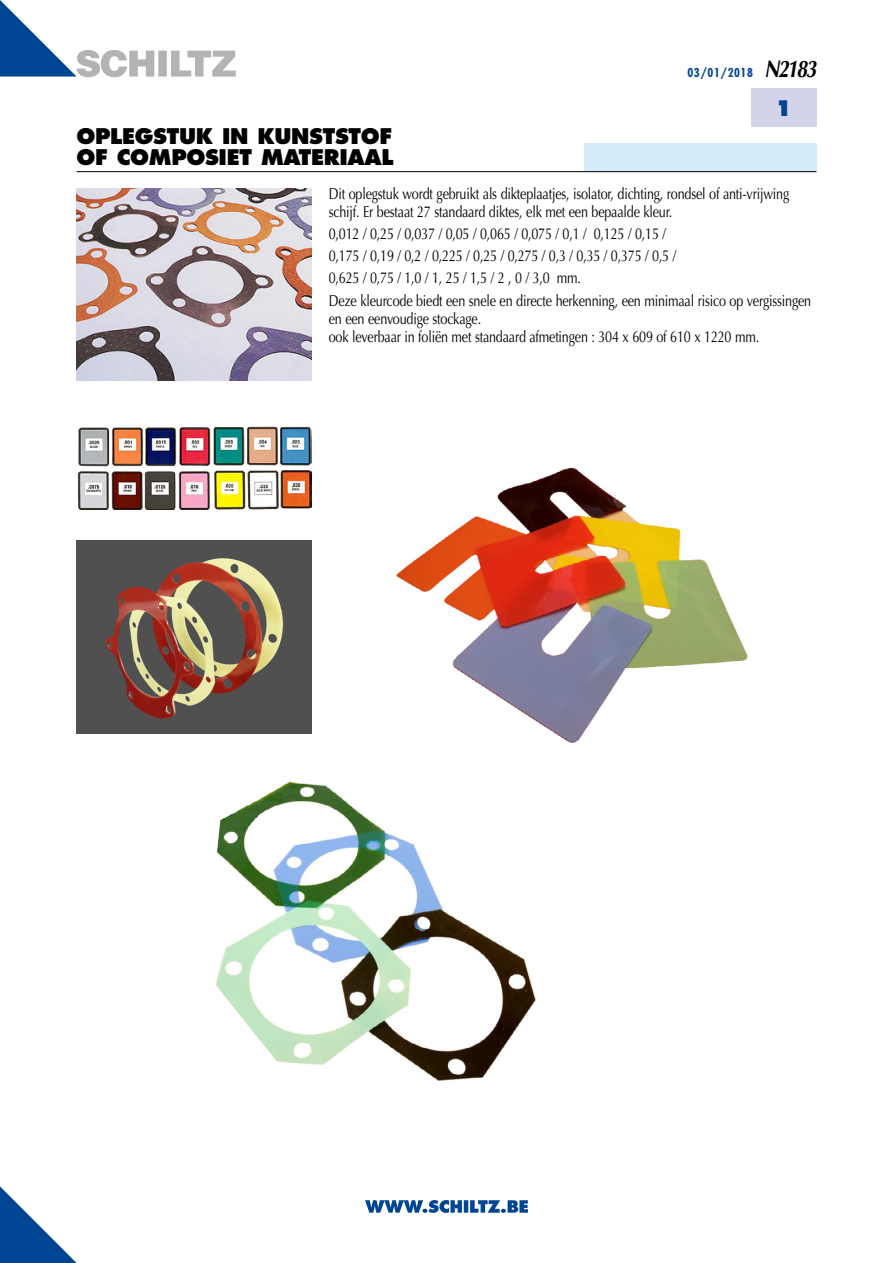
<style>
.page{position:relative;width:893px;height:1263px;background:#fff}
.page>*{position:absolute;margin:0;border:0;box-sizing:border-box;transform-origin:0 0}
.t1{font:800 21px/21px "Futura";letter-spacing:-.015em;color:#000}
.t2{font:800 21px "Futura";color:#004494}
.t3{font:15.75px/22.2px "Optima";letter-spacing:-.015em;color:#000;scale:.8 1}
.t4{font:700 condensed 12px "Futura";letter-spacing:.05em;color:#004494}
.s1{font-family:"Optima";font-style:italic;font-stretch:normal;font-size:24px;color:#000}
</style>
<div class="page">
<svg style="left:0;top:1186px;width:77px;height:77px"></svg>
<div style="left:584px;top:143px;width:232px;height:28px;background:#d5edfa"></div>
<div style="left:751px;top:89px;width:65px;height:38px;background:#d3d4e9"></div>
<hr style="left:77px;top:171px;width:739px;height:1px;background:#000">
<svg style="left:0;top:0;width:236px;height:77px"></svg>
<svg style="left:365px;top:1200px;width:163px;height:13px"></svg>
<img style="left:77px;top:425px;width:234px;height:85px">
<img style="left:76px;top:540px;width:235px;height:193px">
<img style="left:76px;top:188px;width:235px;height:192px">
<img style="left:396px;top:467px;width:352px;height:276px">
<img style="left:215px;top:781px;width:321px;height:300px">
<p class="t4" style="left:687px;top:65px;width:130px">03/01/2018 <span class="s1">N2183</span></p>
<h1 class="t2" style="left:775px;top:95px;width:19px">1</h1>
<h1 class="t1" style="left:77px;top:125px;width:319px">OPLEGSTUK IN KUNSTSTOF<br>OF COMPOSIET MATERIAAL</h1>
<p class="t3" style="left:329px;top:184px;width:577px;line-height:18px">Dit oplegstuk wordt gebruikt als dikteplaatjes, isolator, dichting, rondsel of anti-vrijwing schijf. Er bestaat 27 standaard diktes, elk met een bepaalde kleur.</p>
<p class="t3" style="left:329px;top:223px;width:604px">0,012 / 0,25 / 0,037 / 0,05 / 0,065 / 0,075 / 0,1 / 0,125 / 0,15 /<br>0,175 / 0,19 / 0,2 / 0,225 / 0,25 / 0,275 / 0,3 / 0,35 / 0,375 / 0,5 /<br>0,625 / 0,75 / 1,0 / 1, 25 / 1,5 / 2 , 0 / 3,0 mm.<br>Deze kleurcode biedt een snele en directe herkenning, een minimaal risico op vergissingen</p>
<p class="t3" style="left:329px;top:309px;width:539px;line-height:18px">en een eenvoudige stockage.<br>ook leverbaar in foliën met standaard afmetingen : 304 x 609 of 610 x 1220 mm.</p>
</div>
